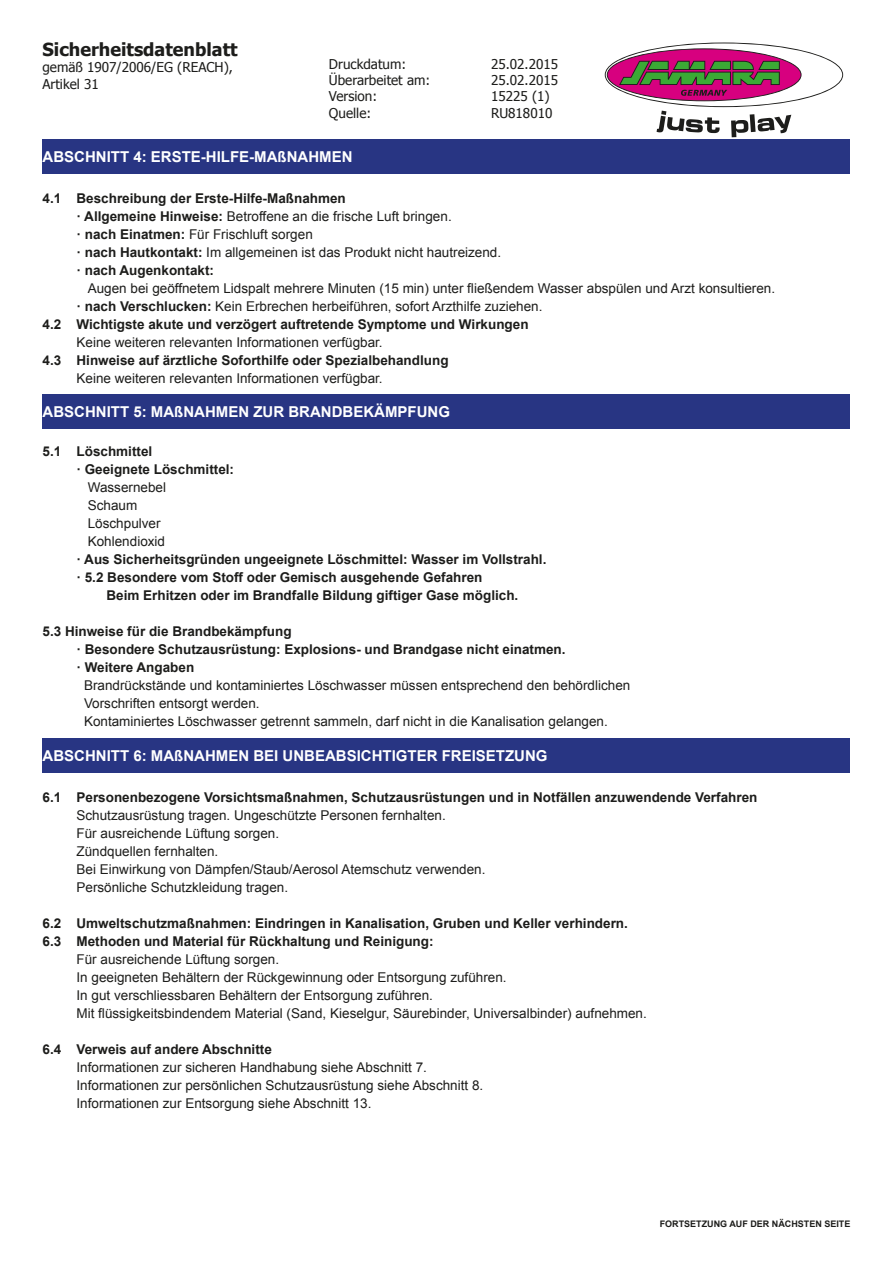
<style>
.page{position:relative;width:893px;height:1263px;background:#fff}
.page>*{position:absolute;margin:0;border:0;box-sizing:border-box;transform-origin:0 0}
.t1{font:700 18px "Tahoma";color:#1d1d1b}
.t2{font:700 15px "Arial";color:#fff}
.t3{font:13.5px/18px "Arial";color:#1d1d1b}
.t4{font:700 13.5px/18px "Arial";color:#1d1d1b}
.t5{font:13.5px/16.2px "Tahoma";color:#1d1d1b}
.t6{font:700 9px "Arial";color:#1d1d1b}
.s1{font-weight:400}
.s2{font-weight:700}
</style>
<div class="page">
<svg style="left:605px;top:43px;width:238px;height:94px"></svg>
<div style="left:43px;top:394px;width:807px;height:34px;background:#283583"></div>
<div style="left:43px;top:738px;width:807px;height:34px;background:#283583"></div>
<div style="left:43px;top:140px;width:807px;height:34px;background:#283583"></div>
<h1 class="t1" style="left:43px;top:37px;width:197px">Sicherheitsdatenblatt</h1>
<p class="t5" style="left:43px;top:60px;width:192px">gemäß 1907/2006/EG (REACH),<br>Artikel 31</p>
<p class="t5" style="left:329px;top:57px;width:79px">Druckdatum:</p>
<p class="t5" style="left:491px;top:57px;width:69px">25.02.2015</p>
<p class="t5" style="left:329px;top:73px;width:103px">Überarbeitet am:</p>
<p class="t5" style="left:491px;top:73px;width:69px">25.02.2015</p>
<p class="t5" style="left:329px;top:89px;width:50px">Version:</p>
<p class="t5" style="left:491px;top:89px;width:60px">15225 (1)</p>
<p class="t5" style="left:329px;top:105px;width:44px">Quelle:</p>
<p class="t5" style="left:491px;top:105px;width:63px">RU818010</p>
<p class="t2" style="left:43px;top:146px;width:311px">ABSCHNITT 4: ERSTE-HILFE-MAßNAHMEN</p>
<p class="t4" style="left:77px;top:189px;width:426px;text-indent:-34px">4.1 Beschreibung der Erste-Hilfe-Maßnahmen<br>· Allgemeine Hinweise: <span class="s1">Betroffene an die frische Luft bringen.<br></span>· nach Einatmen: <span class="s1">Für Frischluft sorgen<br></span>· nach Hautkontakt: <span class="s1">Im allgemeinen ist das Produkt nicht hautreizend. </span>· nach Augenkontakt:</p>
<p class="t3" style="left:88px;top:279px;width:689px">Augen bei geöffnetem Lidspalt mehrere Minuten (15 min) unter fließendem Wasser abspülen und Arzt konsultieren.</p>
<p class="t3" style="left:77px;top:297px;width:467px"><span class="s2">· nach Verschlucken:</span> Kein Erbrechen herbeiführen, sofort Arzthilfe zuziehen.</p>
<p class="t4" style="left:42px;top:315px;width:488px">4.2 Wichtigste akute und verzögert auftretende Symptome und Wirkungen</p>
<p class="t3" style="left:77px;top:333px;width:308px">Keine weiteren relevanten Informationen verfügbar.</p>
<p class="t4" style="left:42px;top:351px;width:408px">4.3 Hinweise auf ärztliche Soforthilfe oder Spezialbehandlung</p>
<p class="t3" style="left:77px;top:369px;width:308px">Keine weiteren relevanten Informationen verfügbar.</p>
<p class="t2" style="left:43px;top:401px;width:409px">ABSCHNITT 5: MAßNAHMEN ZUR BRANDBEKÄMPFUNG</p>
<p class="t4" style="left:77px;top:442px;width:159px;text-indent:-34px">5.1 Löschmittel<br>· Geeignete Löschmittel:</p>
<p class="t3" style="left:88px;top:478px;width:80px">Wassernebel<br>Schaum<br>Löschpulver<br>Kohlendioxid</p>
<p class="t4" style="left:77px;top:550px;width:471px">· Aus Sicherheitsgründen ungeeignete Löschmittel: Wasser im Vollstrahl.</p>
<p class="t4" style="left:77px;top:568px;width:407px">· 5.2 Besondere vom Stoff oder Gemisch ausgehende Gefahren</p>
<p class="t4" style="left:107px;top:586px;width:413px">Beim Erhitzen oder im Brandfalle Bildung giftiger Gase möglich.</p>
<p class="t4" style="left:77px;top:622px;width:491px;text-indent:-34px">5.3 Hinweise für die Brandbekämpfung<br>· Besondere Schutzausrüstung: Explosions- und Brandgase nicht einatmen. · Weitere Angaben</p>
<p class="t3" style="left:84px;top:676px;width:548px">Brandrückstände und kontaminiertes Löschwasser müssen entsprechend den behördlichen<br>Vorschriften entsorgt werden.<br>Kontaminiertes Löschwasser getrennt sammeln, darf nicht in die Kanalisation gelangen.</p>
<p class="t2" style="left:43px;top:745px;width:506px">ABSCHNITT 6: MAßNAHMEN BEI UNBEABSICHTIGTER FREISETZUNG</p>
<p class="t4" style="left:43px;top:788px;width:716px">6.1 Personenbezogene Vorsichtsmaßnahmen, Schutzausrüstungen und in Notfällen anzuwendende Verfahren</p>
<p class="t3" style="left:77px;top:806px;width:410px">Schutzausrüstung tragen. Ungeschützte Personen fernhalten.<br>Für ausreichende Lüftung sorgen.<br>Zündquellen fernhalten.<br>Bei Einwirkung von Dämpfen/Staub/Aerosol Atemschutz verwenden.<br>Persönliche Schutzkleidung tragen.</p>
<p class="t4" style="left:43px;top:914px;width:587px">6.2 Umweltschutzmaßnahmen: Eindringen in Kanalisation, Gruben und Keller verhindern.<br>6.3 Methoden und Material für Rückhaltung und Reinigung:</p>
<p class="t3" style="left:77px;top:950px;width:572px">Für ausreichende Lüftung sorgen.<br>In geeigneten Behältern der Rückgewinnung oder Entsorgung zuführen.<br>In gut verschliessbaren Behältern der Entsorgung zuführen.<br>Mit flüssigkeitsbindendem Material (Sand, Kieselgur, Säurebinder, Universalbinder) aufnehmen.</p>
<p class="t4" style="left:43px;top:1040px;width:231px">6.4 Verweis auf andere Abschnitte</p>
<p class="t3" style="left:77px;top:1058px;width:408px">Informationen zur sicheren Handhabung siehe Abschnitt 7.<br>Informationen zur persönlichen Schutzausrüstung siehe Abschnitt 8.<br>Informationen zur Entsorgung siehe Abschnitt 13.</p>
<p class="t6" style="left:660px;top:1217px;width:192px">FORTSETZUNG AUF DER NÄCHSTEN SEITE</p>
</div>
